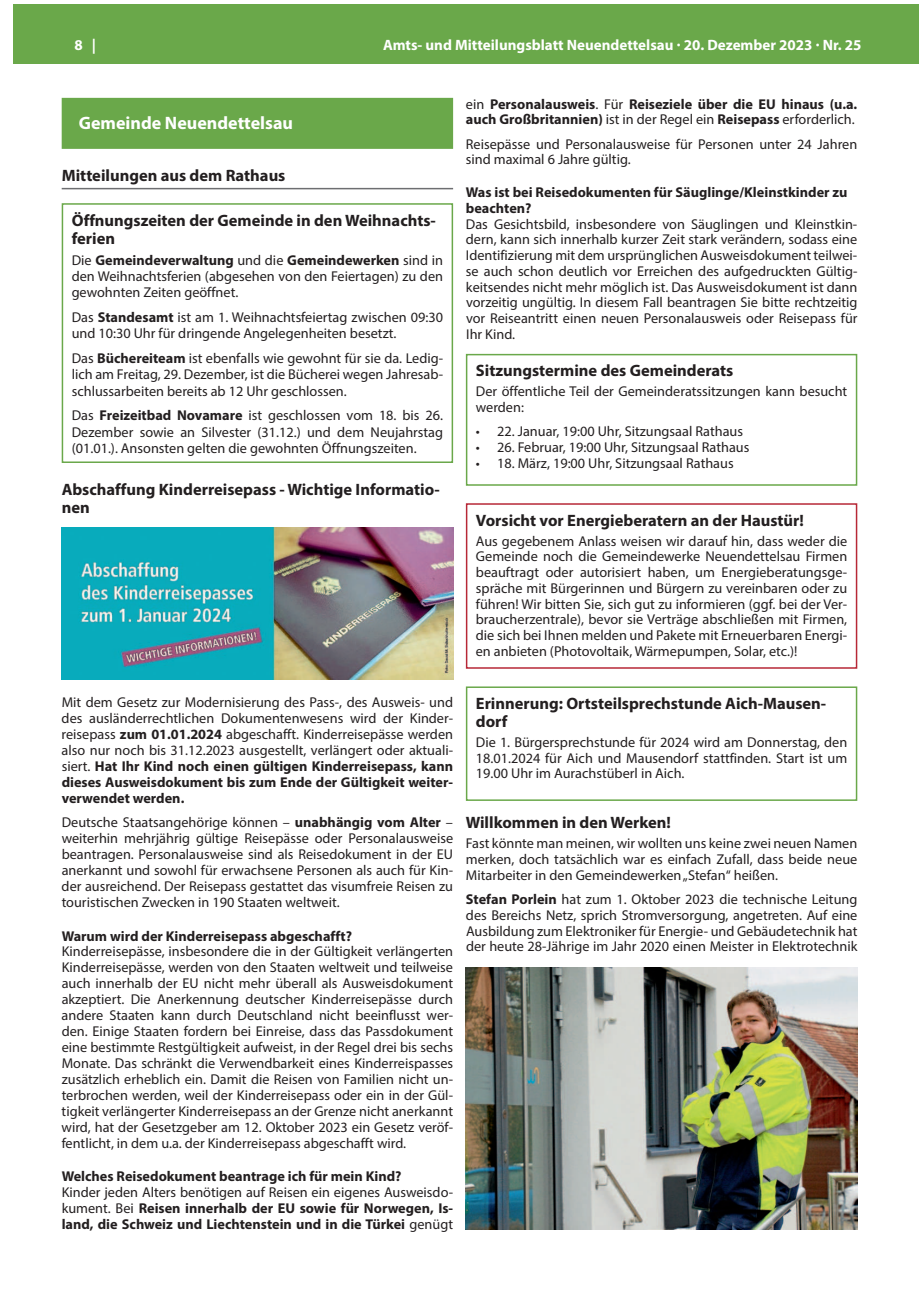
<style>
.page{position:relative;width:919px;height:1289px;background:#fff}
.page>*{position:absolute;margin:0;border:0;box-sizing:border-box;transform-origin:0 0}
.t1{font:700 18px "Myriad Pro";color:#fff}
.t2{font:700 16.5px/18.3px "Myriad Pro";color:#231f20}
.t3{font:700 15px "Myriad Pro";color:#fff}
.t4{font:14.25px/16px "Myriad Pro";color:#231f20;text-align:justify}
.t5{font:700 14.25px/16px "Myriad Pro";color:#231f20}
.s1{font-weight:700}
.s2{font-weight:400}
</style>
<div class="page">
<div style="left:897px;top:4px;width:21px;height:60px;background:#6aa84a"></div>
<div style="left:13px;top:4px;width:901px;height:60px;background:#6aa84a"></div>
<div style="left:62px;top:98px;width:391px;height:51px;background:#6aa84a"></div>
<hr style="left:62px;top:188px;width:391px;height:1px;background:#6d6e71">
<img style="left:62px;top:527px;width:391px;height:152px">
<div style="left:62px;top:203px;width:391px;height:260px;border:2px solid #6aa84a"></div>
<div style="left:466px;top:354px;width:391px;height:132px;border:2px solid #6aa84a"></div>
<div style="left:466px;top:503px;width:391px;height:165px;border:2px solid #b72837"></div>
<div style="left:466px;top:686px;width:391px;height:115px;border:2px solid #6aa84a"></div>
<img style="left:466px;top:967px;width:391px;height:262px">
<p class="t3" style="left:74px;top:38px;width:23px">8 |</p>
<p class="t3" style="left:383px;top:38px;width:480px">Amts- und Mitteilungsblatt Neuendettelsau · 20. Dezember 2023 · Nr. 25</p>
<p class="t1" style="left:79px;top:114px;width:216px">gemeinde Neuendettelsau</p>
<p class="t2" style="left:62px;top:166px;width:225px">Mitteilungen aus dem rathaus</p>
<p class="t2" style="left:72px;top:211px;width:365px">Öffnungszeiten der gemeinde in den weihnachts&shy;ferien</p>
<p class="t4" style="left:72px;top:252px;width:373px">Die <span class="s1">gemeindeverwaltung</span> und die <span class="s1">gemeindewerken</span> sind in den Weihnachtsferien (abgesehen von den Feiertagen) zu den gewohnten Zeiten geöffnet.</p>
<p class="t4" style="left:72px;top:309px;width:373px">Das <span class="s1">standesamt</span> ist am 1. Weihnachtsfeiertag zwischen 09:30 und 10:30 Uhr für dringende Angelegenheiten besetzt.</p>
<p class="t4" style="left:72px;top:350px;width:373px">Das <span class="s1">Büchereiteam</span> ist ebenfalls wie gewohnt für sie da. Ledig&shy;lich am Freitag, 29. Dezember, ist die Bücherei wegen Jahresab&shy;schlussarbeiten bereits ab 12 Uhr geschlossen.</p>
<p class="t4" style="left:72px;top:407px;width:373px">Das <span class="s1">Freizeitbad Novamare</span> ist geschlossen vom 18. bis 26.<br>Dezember sowie an Silvester (31.12.) und dem Neujahrstag (01.01.). Ansonsten gelten die gewohnten Öffnungszeiten.</p>
<p class="t2" style="left:62px;top:480px;width:379px">Abschaffung kinderreisepass - wichtige informatio&shy;nen</p>
<p class="t4" style="left:62px;top:694px;width:393px">Mit dem Gesetz zur Modernisierung des Pass-, des Ausweis- und des ausländerrechtlichen Dokumentenwesens wird der Kinder&shy;reisepass <span class="s1">zum 01.01.2024</span> abgeschafft. Kinderreisepässe werden also nur noch bis 31.12.2023 ausgestellt, verlängert oder aktuali&shy;siert. <span class="s1">hat ihr kind noch einen gültigen kinderreisepass, kann dieses Ausweisdokument bis zum ende der gültigkeit weiter&shy;verwendet werden.</span></p>
<p class="t4" style="left:62px;top:814px;width:393px">Deutsche Staatsangehörige können – <span class="s1">unabhängig vom Alter</span> – weiterhin mehrjährig gültige Reisepässe oder Personalausweise beantragen. Personalausweise sind als Reisedokument in der EU anerkannt und sowohl für erwachsene Personen als auch für Kin&shy;der ausreichend. Der Reisepass gestattet das visumfreie Reisen zu touristischen Zwecken in 190 Staaten weltweit.</p>
<p class="t5" style="left:62px;top:928px;width:292px">warum wird der kinderreisepass abgeschafft?</p>
<p class="t4" style="left:62px;top:943px;width:393px">Kinderreisepässe, insbesondere die in der Gültigkeit verlängerten Kinderreisepässe, werden von den Staaten weltweit und teilweise auch innerhalb der EU nicht mehr überall als Ausweisdokument akzeptiert. Die Anerkennung deutscher Kinderreisepässe durch andere Staaten kann durch Deutschland nicht beeinflusst wer&shy;den. Einige Staaten fordern bei Einreise, dass das Passdokument eine bestimmte Restgültigkeit aufweist, in der Regel drei bis sechs Monate. Das schränkt die Verwendbarkeit eines Kinderreispasses zusätzlich erheblich ein. Damit die Reisen von Familien nicht un&shy;terbrochen werden, weil der Kinderreisepass oder ein in der Gül&shy;tigkeit verlängerter Kinderreisepass an der Grenze nicht anerkannt wird, hat der Gesetzgeber am 12. Oktober 2023 ein Gesetz veröf&shy;fentlicht, in dem u.a. der Kinderreisepass abgeschafft wird.</p>
<p class="t5" style="left:62px;top:1169px;width:341px">welches reisedokument beantrage ich für mein kind?</p>
<p class="t5" style="left:62px;top:1185px;width:393px;text-align:justify"><span class="s2">Kinder jeden Alters benötigen auf Reisen ein eigenes Ausweisdo&shy;kument. Bei</span> reisen innerhalb der eu sowie für Norwegen, is&shy;land, die schweiz und liechtenstein und in die türkei <span class="s2">genügt</span></p>
<p class="t5" style="left:466px;top:96px;width:393px"><span class="s2">ein</span> Personalausweis<span class="s2">. Für</span> reiseziele über die eu hinaus (u.a. auch großbritannien) <span class="s2">ist in der Regel ein</span> reisepass <span class="s2">erforderlich.</span></p>
<p class="t4" style="left:466px;top:136px;width:393px">Reisepässe und Personalausweise für Personen unter 24 Jahren sind maximal 6 Jahre gültig.</p>
<p class="t5" style="left:466px;top:185px;width:383px">was ist bei reisedokumenten für säuglinge/kleinstkinder zu beachten?</p>
<p class="t4" style="left:466px;top:216px;width:393px">Das Gesichtsbild, insbesondere von Säuglingen und Kleinstkin&shy;dern, kann sich innerhalb kurzer Zeit stark verändern, sodass eine Identifizierung mit dem ursprünglichen Ausweisdokument teilwei&shy;se auch schon deutlich vor Erreichen des aufgedruckten Gültig&shy;keitsendes nicht mehr möglich ist. Das Ausweisdokument ist dann vorzeitig ungültig. In diesem Fall beantragen Sie bitte rechtzeitig vor Reiseantritt einen neuen Personalausweis oder Reisepass für Ihr Kind.</p>
<p class="t2" style="left:476px;top:362px;width:259px">sitzungstermine des gemeinderats</p>
<p class="t4" style="left:476px;top:383px;width:373px">Der öffentliche Teil der Gemeinderatssitzungen kann besucht werden:</p>
<p class="t4" style="left:476px;top:423px;width:269px">• 22. Januar, 19:00 Uhr, Sitzungsaal Rathaus</p>
<p class="t4" style="left:476px;top:439px;width:275px">• 26. Februar, 19:00 Uhr, Sitzungsaal Rathaus</p>
<p class="t4" style="left:476px;top:455px;width:259px">• 18. März, 19:00 Uhr, Sitzungsaal Rathaus</p>
<p class="t2" style="left:476px;top:511px;width:329px">vorsicht vor energieberatern an der haustür!</p>
<p class="t4" style="left:475px;top:533px;width:373px">Aus gegebenem Anlass weisen wir darauf hin, dass weder die Gemeinde noch die Gemeindewerke Neuendettelsau Firmen beauftragt oder autorisiert haben, um Energieberatungsge&shy;spräche mit Bürgerinnen und Bürgern zu vereinbaren oder zu führen! Wir bitten Sie, sich gut zu informieren (ggf. bei der Ver&shy;braucherzentrale), bevor sie Verträge abschließen mit Firmen, die sich bei Ihnen melden und Pakete mit Erneuerbaren Energi&shy;en anbieten (Photovoltaik, Wärmepumpen, Solar, etc.)!</p>
<p class="t2" style="left:476px;top:695px;width:352px">erinnerung: ortsteilsprechstunde Aich-Mausen&shy;dorf</p>
<p class="t4" style="left:476px;top:734px;width:373px">Die 1. Bürgersprechstunde für 2024 wird am Donnerstag, den 18.01.2024 für Aich und Mausendorf stattfinden. Start ist um 19.00 Uhr im Aurachstüberl in Aich.</p>
<p class="t2" style="left:466px;top:814px;width:206px">willkommen in den werken!</p>
<p class="t4" style="left:466px;top:835px;width:393px">Fast könnte man meinen, wir wollten uns keine zwei neuen Namen merken, doch tatsächlich war es einfach Zufall, dass beide neue Mitarbeiter in den Gemeindewerken „Stefan“ heißen.</p>
<p class="t4" style="left:466px;top:891px;width:393px"><span class="s1">stefan Porlein</span> hat zum 1. Oktober 2023 die technische Leitung des Bereichs Netz, sprich Stromversorgung, angetreten. Auf eine Ausbildung zum Elektroniker für Energie- und Gebäudetechnik hat der heute 28-Jährige im Jahr 2020 einen Meister in Elektrotechnik</p>
</div>
